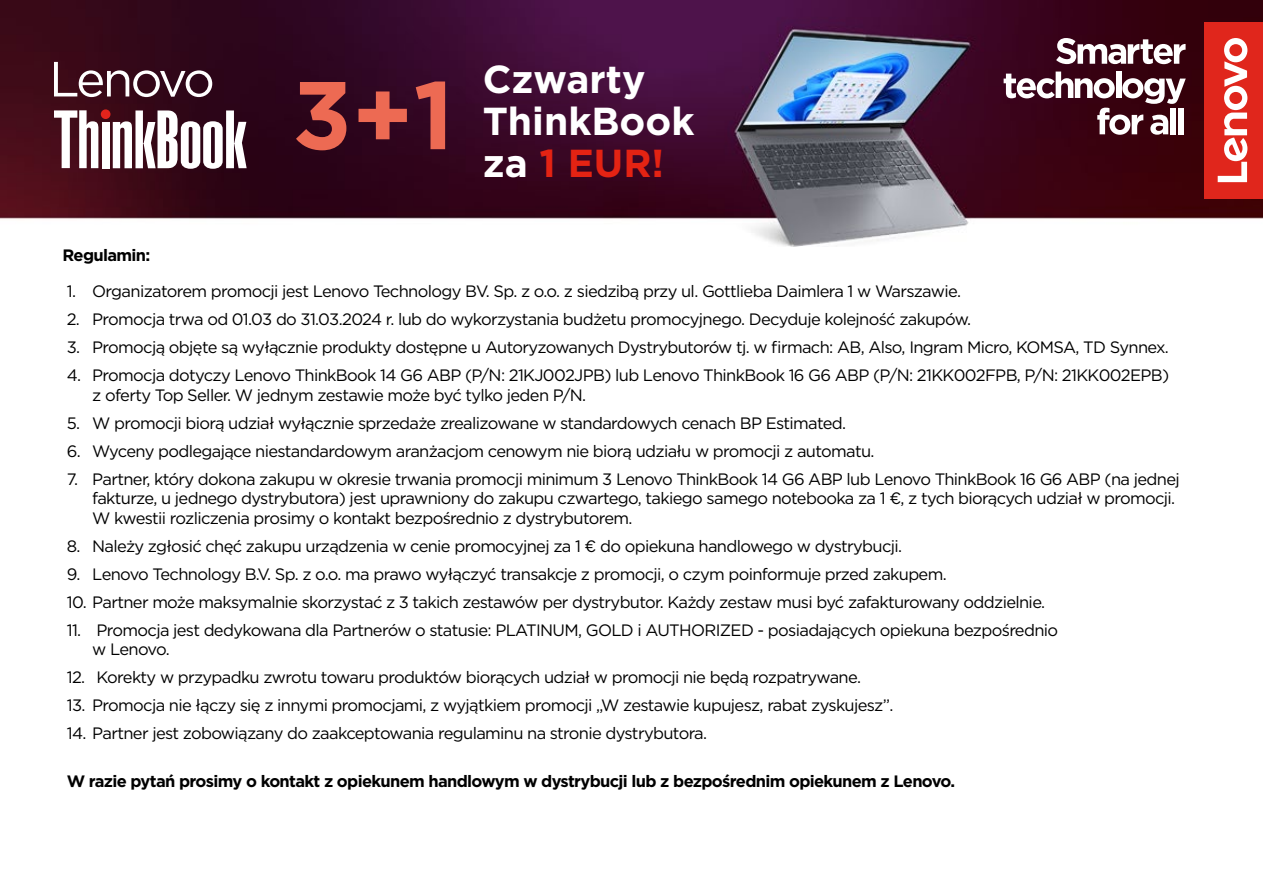
<style>
.page{position:relative;width:1263px;height:893px;background:#fff}
.page>*{position:absolute;margin:0;border:0;box-sizing:border-box;transform-origin:0 0}
.t1{font:700 96px "Gotham";color:#ed6a53}
.t2{font:700 39px/42px "Gotham";color:#fff}
.t3{font:16.5px/19.5px "Gotham";letter-spacing:-.04em;color:#000}
.t4{font:700 16.5px "Gotham";letter-spacing:-.04em;color:#000}
.s1{color:#e42313}
</style>
<div class="page">
<img style="left:0;top:0;width:1263px;height:246px">
<div style="left:101px;top:109px;width:9px;height:10px;background:#e2241c;border-radius:50%"></div>
<svg style="left:54px;top:110px;width:44px;height:58px"></svg>
<div style="left:102px;top:122px;width:7px;height:46px;background:#fff"></div>
<svg style="left:113px;top:110px;width:134px;height:59px"></svg>
<svg style="left:54px;top:62px;width:158px;height:35px"></svg>
<svg style="left:1056px;top:38px;width:129px;height:26px"></svg>
<svg style="left:1003px;top:72px;width:183px;height:63px"></svg>
<div style="left:1170px;top:108px;width:6px;height:26px;background:#fff"></div>
<div style="left:1178px;top:108px;width:6px;height:26px;background:#fff"></div>
<div style="left:1204px;top:22px;width:59px;height:176px;background:#e0261c"></div>
<svg style="left:1218px;top:38px;width:29px;height:144px"></svg>
<h1 class="t1" style="left:292px;top:52px;width:163px">3+1</h1>
<h2 class="t2" style="left:483px;top:58px;width:213px">Czwarty<br>ThinkBook za <span class="s1">1 EUR!</span></h2>
<p class="t4" style="left:63px;top:244px;width:89px">Regulamin:</p>
<p class="t3" style="left:67px;top:281px;width:896px">1. Organizatorem promocji jest Lenovo Technology BV. Sp. z o.o. z siedzibą przy ul. Gottlieba Daimlera 1 w Warszawie.</p>
<p class="t3" style="left:67px;top:309px;width:906px">2. Promocja trwa od 01.03 do 31.03.2024 r. lub do wykorzystania budżetu promocyjnego. Decyduje kolejność zakupów.</p>
<p class="t3" style="left:67px;top:337px;width:1104px">3. Promocją objęte są wyłącznie produkty dostępne u Autoryzowanych Dystrybutorów tj. w firmach: AB, Also, Ingram Micro, KOMSA, TD Synnex.</p>
<p class="t3" style="left:92px;top:365px;width:1078px;text-indent:-26px">4. Promocja dotyczy Lenovo ThinkBook 14 G6 ABP (P/N: 21KJ002JPB) lub Lenovo ThinkBook 16 G6 ABP (P/N: 21KK002FPB, P/N: 21KK002EPB) z oferty Top Seller. W jednym zestawie może być tylko jeden P/N.</p>
<p class="t3" style="left:67px;top:413px;width:781px">5. W promocji biorą udział wyłącznie sprzedaże zrealizowane w standardowych cenach BP Estimated.</p>
<p class="t3" style="left:67px;top:441px;width:809px">6. Wyceny podlegające niestandardowym aranżacjom cenowym nie biorą udziału w promocji z automatu.</p>
<p class="t3" style="left:92px;top:469px;width:1089px;text-indent:-26px">7. Partner, który dokona zakupu w okresie trwania promocji minimum 3 Lenovo ThinkBook 14 G6 ABP lub Lenovo ThinkBook 16 G6 ABP (na jednej fakturze, u jednego dystrybutora) jest uprawniony do zakupu czwartego, takiego samego notebooka za 1 €, z tych biorących udział w promocji.<br>W kwestii rozliczenia prosimy o kontakt bezpośrednio z dystrybutorem.</p>
<p class="t3" style="left:67px;top:536px;width:837px">8. Należy zgłosić chęć zakupu urządzenia w cenie promocyjnej za 1 € do opiekuna handlowego w dystrybucji.</p>
<p class="t3" style="left:67px;top:564px;width:881px">9. Lenovo Technology B.V. Sp. z o.o. ma prawo wyłączyć transakcje z promocji, o czym poinformuje przed zakupem.</p>
<p class="t3" style="left:67px;top:592px;width:980px">10. Partner może maksymalnie skorzystać z 3 takich zestawów per dystrybutor. Każdy zestaw musi być zafakturowany oddzielnie.</p>
<p class="t3" style="left:92px;top:620px;width:967px;text-indent:-26px">11. Promocja jest dedykowana dla Partnerów o statusie: PLATINUM, GOLD i AUTHORIZED - posiadających opiekuna bezpośrednio w Lenovo.</p>
<p class="t3" style="left:67px;top:667px;width:796px">12. Korekty w przypadku zwrotu towaru produktów biorących udział w promocji nie będą rozpatrywane.</p>
<p class="t3" style="left:67px;top:695px;width:828px">13. Promocja nie łączy się z innymi promocjami, z wyjątkiem promocji „W zestawie kupujesz, rabat zyskujesz”.</p>
<p class="t3" style="left:67px;top:723px;width:642px">14. Partner jest zobowiązany do zaakceptowania regulaminu na stronie dystrybutora.</p>
<p class="t4" style="left:67px;top:770px;width:890px">W razie pytań prosimy o kontakt z opiekunem handlowym w dystrybucji lub z bezpośrednim opiekunem z Lenovo.</p>
</div>
